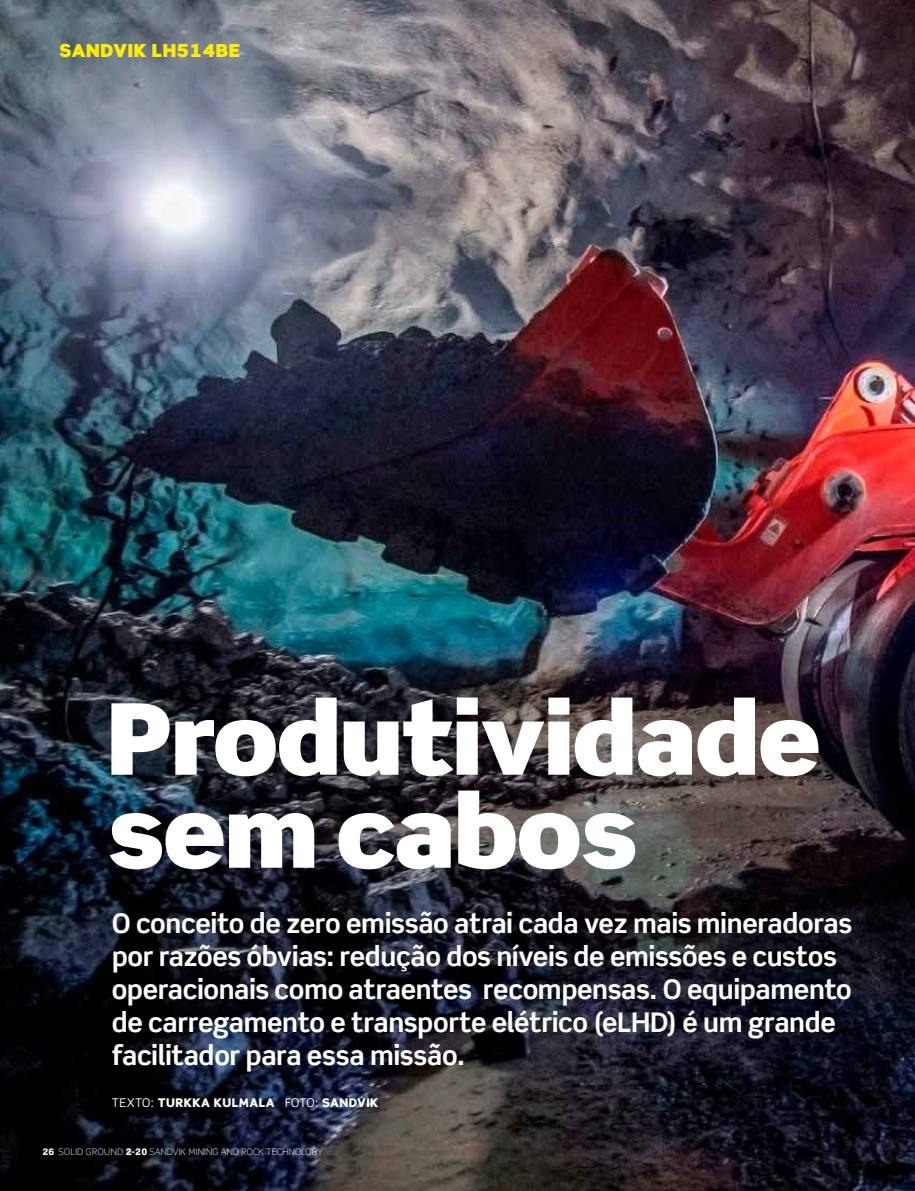
<style>
.page{position:relative;width:915px;height:1191px;background:#fff}
.page>*{position:absolute;margin:0;border:0;box-sizing:border-box;transform-origin:0 0}
.t1{font:900 99px/93px "Scene Pro";letter-spacing:-.01em;color:#fff}
.t2{font:700 27px/33px "Scene Pro";letter-spacing:-.015em;color:#fff}
.t3{font:900 18px "Scene Pro";letter-spacing:.04em;color:#ffed00}
.t4{font:900 12px "Scene Pro";letter-spacing:.04em;color:#fff}
.t5{font:300 9px "Scene Pro";letter-spacing:.025em;color:#fff}
.s1{font-weight:400}
.s2{font-weight:900}
</style>
<div class="page">
<img style="left:0;top:0;width:914px;height:1191px">
<p class="t3" style="left:60px;top:39px;width:182px">SANDVIK LH514BE</p>
<h1 class="t1" style="left:107px;top:690px;width:714px">Produtividade sem cabos</h1>
<p class="t2" style="left:112px;top:907px;width:741px">O conceito de zero emissão atrai cada vez mais mineradoras por razões óbvias: redução dos níveis de emissões e custos operacionais como atraentes recompensas. O equipamento de carregamento e transporte elétrico (eLHD) é um grande facilitador para essa missão.</p>
<p class="t4" style="left:112px;top:1095px;width:268px"><span class="s1">TEXTO:</span> TURKKA KULMALA <span class="s1">FOTO:</span> SANDVIK</p>
<p class="t5" style="left:43px;top:1146px;width:282px"><span class="s2">26</span> SOLID GROUND <span class="s2">2-20</span> SANDVIK MINING AND ROCK TECHNOLOGY</p>
</div>
